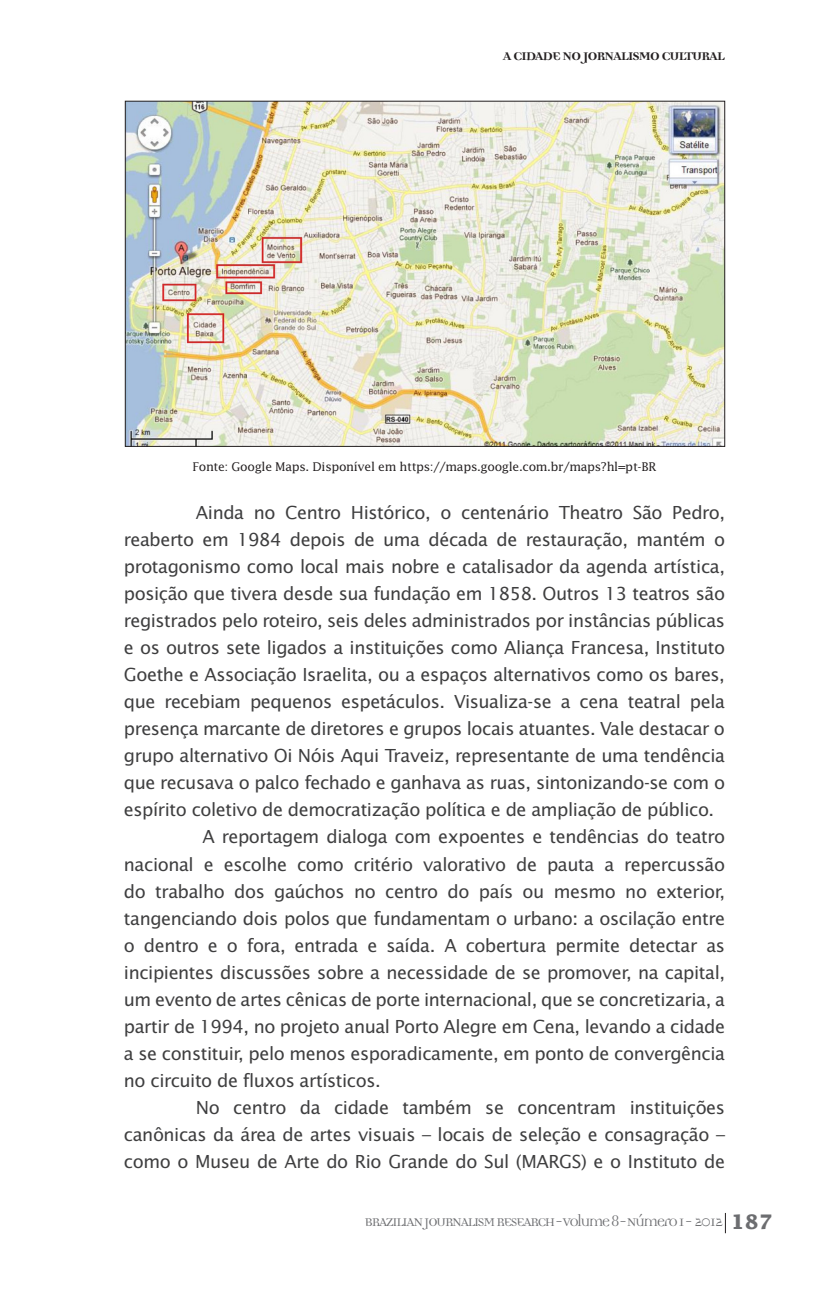
<style>
.page{position:relative;width:828px;height:1293px;background:#fff}
.page>*{position:absolute;margin:0;border:0;box-sizing:border-box;transform-origin:0 0}
.bjr_Texto{font:18px/27px "Lucida Sans";letter-spacing:-.025em;color:#3e3e3f;text-align:justify}
.t1{font:18px "Democratica";letter-spacing:-.1em;color:#6c6d70}
.t2{font:700 18px "Democratica";letter-spacing:-.075em;color:#231f20}
.Legenda{font:12px "Lucida";letter-spacing:-.025em;color:#231f20}
.s1{font-family:"Lucida";font-weight:700;font-size:20px}
</style>
<div class="page">
<svg style="left:725px;top:1213px;width:1px;height:20px"></svg>
<img style="left:127px;top:103px;width:596px;height:342px">
<p class="t2" style="left:502px;top:47px;width:224px">A CIDADE NO JORNALISMO CULTURAL</p>
<p class="Legenda" style="left:192px;top:459px;width:466px">Fonte: Google Maps. Disponível em https://maps.google.com.br/maps?hl=pt-BR</p>
<p class="bjr_Texto" style="left:124px;top:500px;width:603px;text-indent:72px">Ainda no Centro Histórico, o centenário Theatro São Pedro, reaberto em 1984 depois de uma década de restauração, mantém o protagonismo como local mais nobre e catalisador da agenda artística, posição que tivera desde sua fundação em 1858. Outros 13 teatros são registrados pelo roteiro, seis deles administrados por instâncias públicas e os outros sete ligados a instituições como Aliança Francesa, Instituto Goethe e Associação Israelita, ou a espaços alternativos como os bares, que recebiam pequenos espetáculos. Visualiza-se a cena teatral pela presença marcante de diretores e grupos locais atuantes. Vale destacar o grupo alternativo Oi Nóis Aqui Traveiz, representante de uma tendência que recusava o palco fechado e ganhava as ruas, sintonizando-se com o espírito coletivo de democratização política e de ampliação de público.</p>
<p class="bjr_Texto" style="left:124px;top:824px;width:603px;text-indent:78px">A reportagem dialoga com expoentes e tendências do teatro nacional e escolhe como critério valorativo de pauta a repercussão do trabalho dos gaúchos no centro do país ou mesmo no exterior, tangenciando dois polos que fundamentam o urbano: a oscilação entre o dentro e o fora, entrada e saída. A cobertura permite detectar as incipientes discussões sobre a necessidade de se promover, na capital, um evento de artes cênicas de porte internacional, que se concretizaria, a partir de 1994, no projeto anual Porto Alegre em Cena, levando a cidade a se constituir, pelo menos esporadicamente, em ponto de convergência no circuito de fluxos artísticos.</p>
<p class="bjr_Texto" style="left:124px;top:1094px;width:602px;text-indent:72px">No centro da cidade também se concentram instituições canônicas da área de artes visuais – locais de seleção e consagração – como o Museu de Arte do Rio Grande do Sul (MARGS) e o Instituto de</p>
<p class="t1" style="left:364px;top:1213px;width:409px">BRAZILIAN JOURNALISM RESEARCH - Volume 8 - Número 1 - 2012 <span class="s1">187</span></p>
</div>
